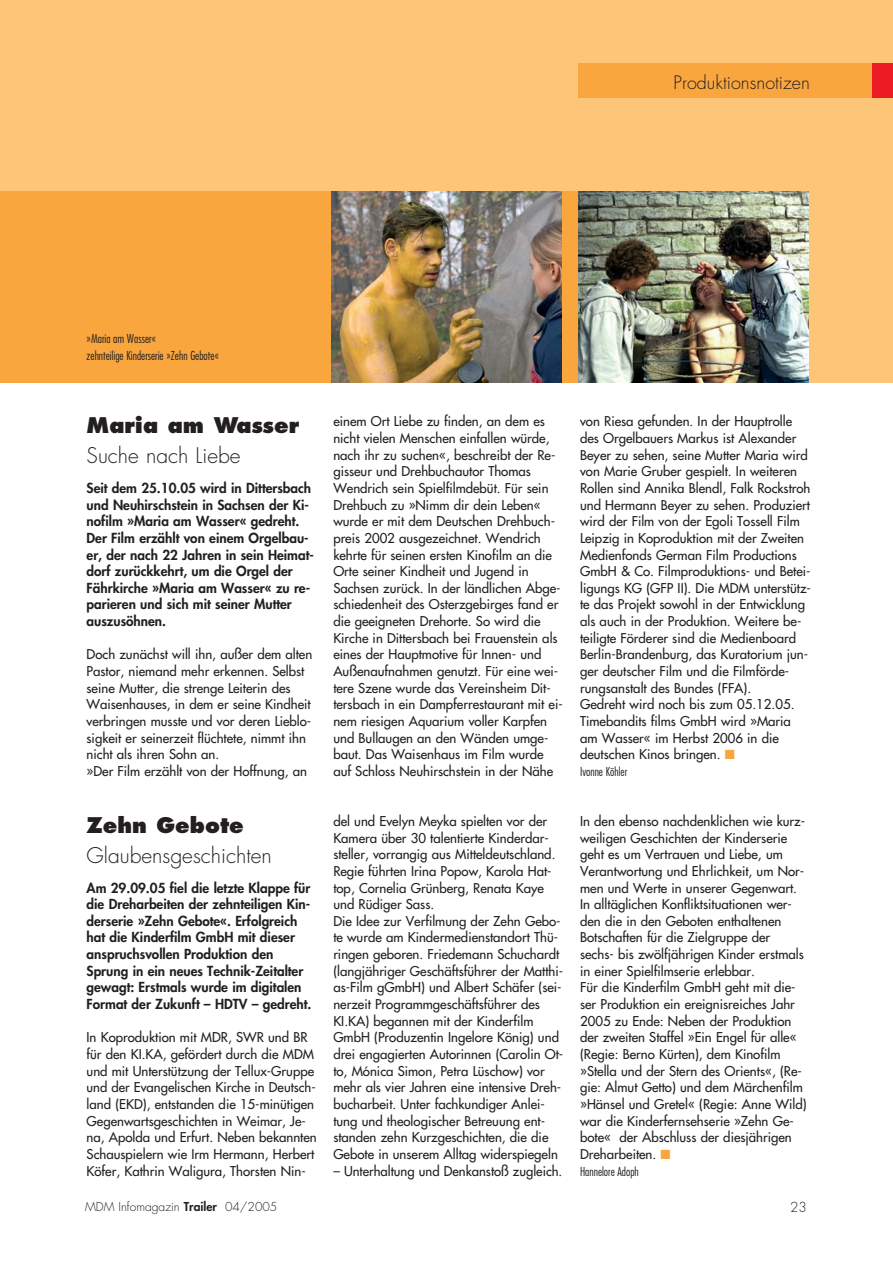
<style>
.page{position:relative;width:893px;height:1263px;background:#fff}
.page>*{position:absolute;margin:0;border:0;box-sizing:border-box;transform-origin:0 0}
.t1{font:300 21px "Futura";color:#231f20}
.t2{font:800 21px "Futura";color:#231f20}
.t3{font:300 18px "Futura";color:#231f20}
.t4{font:800 13.5px/16.6px "Futura";color:#231f20}
.t5{font:300 13.5px "Futura";color:#231f20}
.t6{font:13.2px/16.6px "Futura";color:#231f20}
.t7{font:300 condensed 12px/16.6px "Futura";color:#231f20}
.t8{font:300 12px "Futura";color:#231f20}
.s1{color:#faa63f}
.s2{font-weight:800}
</style>
<div class="page">
<div style="left:0;top:0;width:892px;height:383px;background:#fdc578"></div>
<div style="left:578px;top:64px;width:314px;height:34px;background:#faa63f"></div>
<div style="left:872px;top:64px;width:20px;height:34px;background:#ed1c24"></div>
<div style="left:0;top:191px;width:808px;height:192px;background:#faa63f"></div>
<img style="left:578px;top:191px;width:230px;height:192px">
<img style="left:332px;top:191px;width:229px;height:192px">
<h2 class="t3" style="left:673px;top:74px;width:138px">Produktionsnotizen</h2>
<p class="t7" style="left:87px;top:331px;width:134px">»Maria am Wasser«<br>zehnteilige Kinderserie »Zehn Gebote«</p>
<h1 class="t2" style="left:87px;top:416px;width:214px">Maria am Wasser</h1>
<h1 class="t1" style="left:87px;top:445px;width:155px">Suche nach Liebe</h1>
<p class="t4" style="left:87px;top:481px;width:229px">Seit dem 25.10.05 wird in Dittersbach und Neuhirschstein in Sachsen der Ki&shy;nofilm »Maria am Wasser« gedreht.<br>Der Film erzählt von einem Orgelbau&shy;er, der nach 22 Jahren in sein Heimat&shy;dorf zurückkehrt, um die Orgel der Fährkirche »Maria am Wasser« zu re&shy;parieren und sich mit seiner Mutter auszusöhnen.</p>
<p class="t6" style="left:87px;top:647px;width:227px">Doch zunächst will ihn, außer dem alten Pastor, niemand mehr erkennen. Selbst seine Mutter, die strenge Leiterin des Waisenhauses, in dem er seine Kindheit verbringen musste und vor deren Lieblo&shy;sigkeit er seinerzeit flüchtete, nimmt ihn nicht als ihren Sohn an.<br>»Der Film erzählt von der Hoffnung, an</p>
<h1 class="t2" style="left:87px;top:816px;width:159px">Zehn Gebote</h1>
<h1 class="t1" style="left:87px;top:845px;width:187px">Glaubensgeschichten</h1>
<p class="t4" style="left:87px;top:880px;width:226px">Am 29.09.05 fiel die letzte Klappe für die Dreharbeiten der zehnteiligen Kin&shy;derserie »Zehn Gebote«. Erfolgreich hat die Kinderfilm GmbH mit dieser anspruchsvollen Produktion den Sprung in ein neues Technik-Zeitalter gewagt: Erstmals wurde im digitalen Format der Zukunft – HDTV – gedreht.</p>
<p class="t6" style="left:87px;top:1030px;width:232px">In Koproduktion mit MDR, SWR und BR für den KI.KA, gefördert durch die MDM und mit Unterstützung der Tellux-Gruppe und der Evangelischen Kirche in Deutsch&shy;land (EKD), entstanden die 15-minütigen Gegenwartsgeschichten in Weimar, Je&shy;na, Apolda und Erfurt. Neben bekannten Schauspielern wie Irm Hermann, Herbert Köfer, Kathrin Waligura, Thorsten Nin-</p>
<p class="t6" style="left:333px;top:414px;width:231px">einem Ort Liebe zu finden, an dem es nicht vielen Menschen einfallen würde, nach ihr zu suchen«, beschreibt der Re&shy;gisseur und Drehbuchautor Thomas Wendrich sein Spielfilmdebüt. Für sein Drehbuch zu »Nimm dir dein Leben« wurde er mit dem Deutschen Drehbuch&shy;preis 2002 ausgezeichnet. Wendrich kehrte für seinen ersten Kinofilm an die Orte seiner Kindheit und Jugend in Sachsen zurück. In der ländlichen Abge&shy;schiedenheit des Osterzgebirges fand er die geeigneten Drehorte. So wird die Kirche in Dittersbach bei Frauenstein als eines der Hauptmotive für Innen- und Außenaufnahmen genutzt. Für eine wei&shy;tere Szene wurde das Vereinsheim Dit&shy;tersbach in ein Dampferrestaurant mit ei&shy;nem riesigen Aquarium voller Karpfen und Bullaugen an den Wänden umge&shy;baut. Das Waisenhaus im Film wurde auf Schloss Neuhirschstein in der Nähe</p>
<p class="t6" style="left:333px;top:814px;width:231px">del und Evelyn Meyka spielten vor der Kamera über 30 talentierte Kinderdar&shy;steller, vorrangig aus Mitteldeutschland.<br>Regie führten Irina Popow, Karola Hat&shy;top, Cornelia Grünberg, Renata Kaye und Rüdiger Sass.<br>Die Idee zur Verfilmung der Zehn Gebo&shy;te wurde am Kindermedienstandort Thü&shy;ringen geboren. Friedemann Schuchardt (langjähriger Geschäftsführer der Matthi&shy;as-Film gGmbH) und Albert Schäfer (sei&shy;nerzeit Programmgeschäftsführer des KI.KA) begannen mit der Kinderfilm GmbH (Produzentin Ingelore König) und drei engagierten Autorinnen (Carolin Ot&shy;to, Mónica Simon, Petra Lüschow) vor mehr als vier Jahren eine intensive Dreh&shy;bucharbeit. Unter fachkundiger Anlei&shy;tung und theologischer Betreuung ent&shy;standen zehn Kurzgeschichten, die die Gebote in unserem Alltag widerspiegeln</p>
<p class="t6" style="left:333px;top:1163px;width:230px">– Unterhaltung und Denkanstoß zugleich.</p>
<p class="t6" style="left:580px;top:414px;width:232px">von Riesa gefunden. In der Hauptrolle des Orgelbauers Markus ist Alexander Beyer zu sehen, seine Mutter Maria wird von Marie Gruber gespielt. In weiteren Rollen sind Annika Blendl, Falk Rockstroh und Hermann Beyer zu sehen. Produziert wird der Film von der Egoli Tossell Film Leipzig in Koproduktion mit der Zweiten Medienfonds German Film Productions GmbH &amp; Co. Filmproduktions- und Betei&shy;ligungs KG (GFP II). Die MDM unterstütz&shy;te das Projekt sowohl in der Entwicklung als auch in der Produktion. Weitere be&shy;teiligte Förderer sind die Medienboard Berlin-Brandenburg, das Kuratorium jun&shy;ger deutscher Film und die Filmförde&shy;rungsanstalt des Bundes (FFA).<br>Gedreht wird noch bis zum 05.12.05.<br>Timebandits films GmbH wird »Maria am Wasser« im Herbst 2006 in die deutschen Kinos bringen. <span class="s1">■</span></p>
<p class="t7" style="left:580px;top:764px;width:49px">Ivonne Köhler</p>
<p class="t6" style="left:580px;top:814px;width:228px">In den ebenso nachdenklichen wie kurz&shy;weiligen Geschichten der Kinderserie geht es um Vertrauen und Liebe, um Verantwortung und Ehrlichkeit, um Nor&shy;men und Werte in unserer Gegenwart.<br>In alltäglichen Konfliktsituationen wer&shy;den die in den Geboten enthaltenen Botschaften für die Zielgruppe der sechs- bis zwölfjährigen Kinder erstmals in einer Spielfilmserie erlebbar.<br>Für die Kinderfilm GmbH geht mit die&shy;ser Produktion ein ereignisreiches Jahr 2005 zu Ende: Neben der Produktion der zweiten Staffel »Ein Engel für alle« (Regie: Berno Kürten), dem Kinofilm »Stella und der Stern des Orients«, (Re&shy;gie: Almut Getto) und dem Märchenfilm »Hänsel und Gretel« (Regie: Anne Wild) war die Kinderfernsehserie »Zehn Ge&shy;bote« der Abschluss der diesjährigen Dreharbeiten. <span class="s1">■</span></p>
<p class="t7" style="left:580px;top:1164px;width:60px">Hannelore Adoph</p>
<p class="t8" style="left:85px;top:1201px;width:194px">MDM Infomagazin <span class="s2">Trailer</span> 04/2005</p>
<p class="t5" style="left:790px;top:1201px;width:18px">23</p>
</div>
